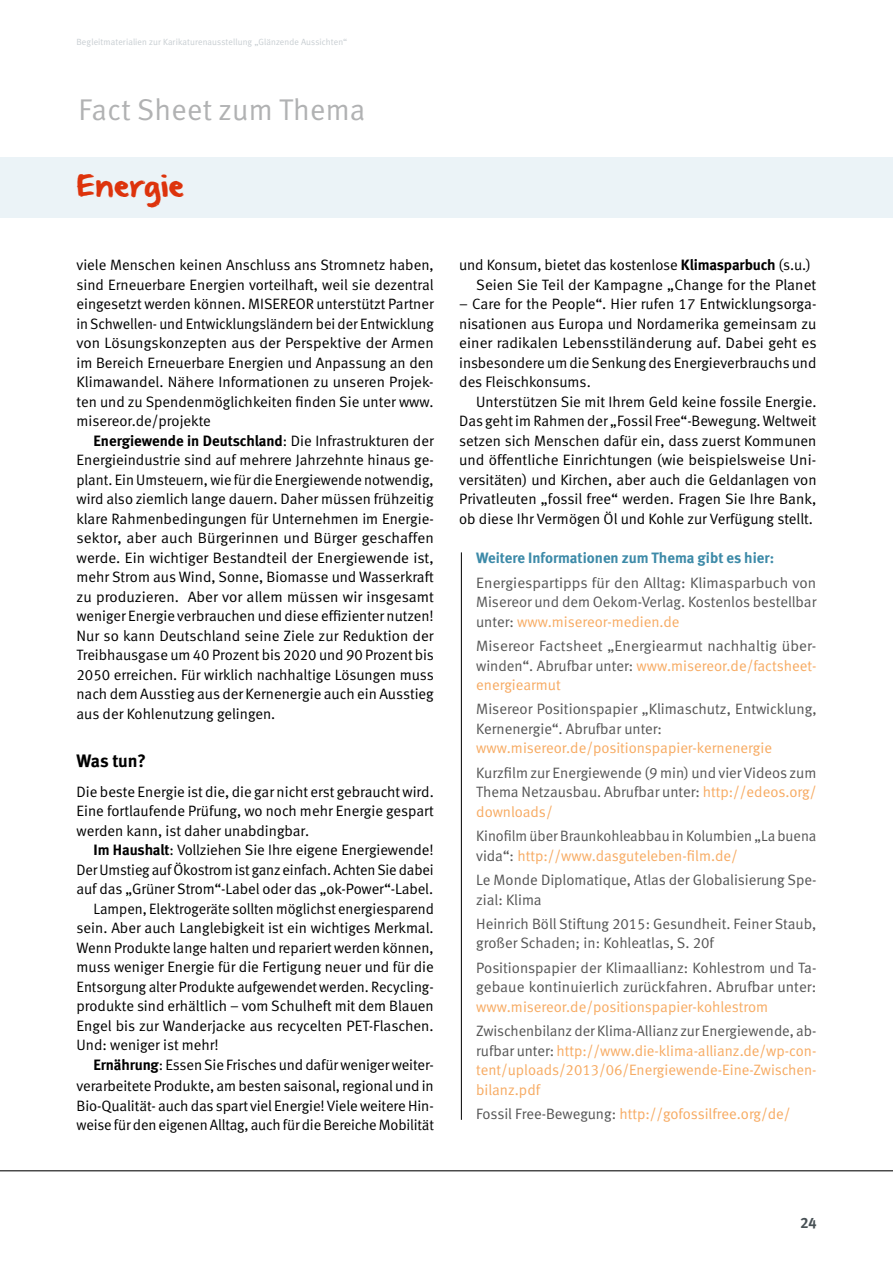
<style>
.page{position:relative;width:893px;height:1263px;background:#fff}
.page>*{position:absolute;margin:0;border:0;box-sizing:border-box;transform-origin:0 0}
.t1{font:30px "Meta Normal LF";letter-spacing:.01em;color:#b1b2b3}
.t2{font:24px "From Where You Are";letter-spacing:.02em;color:#dd330c}
.t3{font:18px "Meta Bold LF";letter-spacing:-.01em;color:#000}
.t4{font:15px/19.5px "Meta Normal LF";color:#000}
.t5{font:15px/19.5px "Meta Normal LF";color:#565656}
.t6{font:15px/19.5px "Meta Normal LF";color:#f7ab63;text-align:justify}
.t7{font:15px "Meta Bold LF";color:#000}
.t8{font:15px "Meta Bold LF";color:#3d8aa8}
.t9{font:15px "Meta Plus Bold Caps";color:#485155}
.t10{font:9px "Meta Plus Normal";letter-spacing:.01em;color:#c8ced2}
.s1{font-family:"Meta Normal LF"}
.s2{font-family:"Meta Bold LF"}
.s3{color:#f7ab63}
.s4{color:#565656}
</style>
<div class="page">
<div style="left:0;top:157px;width:893px;height:61px;background:#ebf3f7"></div>
<hr style="left:0;top:1170px;width:893px;height:1px;background:#000">
<hr style="left:461px;top:552px;width:1px;height:568px;background:#000">
<p class="t10" style="left:77px;top:37px;width:272px">Begleitmaterialien zur Karikaturenausstellung „Glänzende Aussichten“</p>
<h1 class="t1" style="left:79px;top:92px;width:288px">Fact Sheet zum Thema</h1>
<h2 class="t2" style="left:77px;top:175px;width:109px">Energie</h2>
<p class="t4" style="left:77px;top:255px;width:359px">viele Menschen keinen Anschluss ans Stromnetz haben, sind Erneuerbare Energien vorteilhaft, weil sie dezentral eingesetzt werden können. MISEREOR unterstützt Partner in Schwellen- und Entwicklungsländern bei der Entwicklung von Lösungskonzepten aus der Perspektive der Armen im Bereich Erneuerbare Energien und Anpassung an den Klimawandel. Nähere Informationen zu unseren Projek&shy;ten und zu Spendenmöglichkeiten finden Sie unter www. misereor.de/projekte</p>
<p class="t7" style="left:94px;top:431px;width:342px">Energiewende in Deutschland<span class="s1">: Die Infrastrukturen der</span></p>
<p class="t4" style="left:77px;top:450px;width:359px;text-align:justify">Energieindustrie sind auf mehrere Jahrzehnte hinaus ge&shy;plant. Ein Umsteuern, wie für die Energiewende notwendig, wird also ziemlich lange dauern. Daher müssen frühzeitig klare Rahmenbedingungen für Unternehmen im Energie&shy;sektor, aber auch Bürgerinnen und Bürger geschaffen werde. Ein wichtiger Bestandteil der Energiewende ist, mehr Strom aus Wind, Sonne, Biomasse und Wasserkraft zu produzieren. Aber vor allem müssen wir insgesamt weniger Energie verbrauchen und diese effizienter nutzen!<br>Nur so kann Deutschland seine Ziele zur Reduktion der Treibhausgase um 40 Prozent bis 2020 und 90 Prozent bis 2050 erreichen. Für wirklich nachhaltige Lösungen muss nach dem Ausstieg aus der Kernenergie auch ein Ausstieg aus der Kohlenutzung gelingen.</p>
<p class="t3" style="left:77px;top:750px;width:71px">Was tun?</p>
<p class="t4" style="left:77px;top:781px;width:359px">Die beste Energie ist die, die gar nicht erst gebraucht wird.<br>Eine fortlaufende Prüfung, wo noch mehr Energie gespart werden kann, ist daher unabdingbar.</p>
<p class="t4" style="left:94px;top:840px;width:342px"><span class="s2">Im Haushalt</span>: Vollziehen Sie Ihre eigene Energiewende!</p>
<p class="t4" style="left:77px;top:859px;width:359px">Der Umstieg auf Ökostrom ist ganz einfach. Achten Sie dabei</p>
<p class="t4" style="left:77px;top:879px;width:356px">auf das „Grüner Strom“-Label oder das „ok-Power“-Label.</p>
<p class="t4" style="left:94px;top:898px;width:342px">Lampen, Elektrogeräte sollten möglichst energiesparend</p>
<p class="t4" style="left:77px;top:918px;width:357px">sein. Aber auch Langlebigkeit ist ein wichtiges Merkmal.</p>
<p class="t4" style="left:77px;top:937px;width:359px">Wenn Produkte lange halten und repariert werden können,</p>
<p class="t4" style="left:77px;top:957px;width:359px">muss weniger Energie für die Fertigung neuer und für die</p>
<p class="t4" style="left:77px;top:976px;width:359px">Entsorgung alter Produkte aufgewendet werden. Recycling-</p>
<p class="t4" style="left:77px;top:996px;width:359px">produkte sind erhältlich – vom Schulheft mit dem Blauen</p>
<p class="t4" style="left:77px;top:1015px;width:357px">Engel bis zur Wanderjacke aus recycelten PET-Flaschen.</p>
<p class="t4" style="left:77px;top:1035px;width:144px">Und: weniger ist mehr!</p>
<p class="t4" style="left:94px;top:1055px;width:342px"><span class="s2">Ernährung</span>: Essen Sie Frisches und dafür weniger weiter-</p>
<p class="t4" style="left:77px;top:1075px;width:359px">verarbeitete Produkte, am besten saisonal, regional und in</p>
<p class="t4" style="left:77px;top:1096px;width:359px">Bio-Qualität- auch das spart viel Energie!Viele weitere Hin-</p>
<p class="t4" style="left:77px;top:1115px;width:359px">weise für den eigenen Alltag, auch für die Bereiche Mobilität</p>
<p class="t4" style="left:476px;top:255px;width:342px;text-indent:-17px">und Konsum, bietet das kostenlose <span class="s2">Klimasparbuch</span> (s.u.)<br>Seien Sie Teil der Kampagne „Change for the Planet</p>
<p class="t4" style="left:459px;top:294px;width:359px;text-align:justify">– Care for the People“. Hier rufen 17 Entwicklungsorga&shy;nisationen aus Europa und Nordamerika gemeinsam zu einer radikalen Lebensstiländerung auf. Dabei geht es insbesondere um die Senkung des Energieverbrauchs und des Fleischkonsums.</p>
<p class="t4" style="left:459px;top:391px;width:359px;text-indent:17px">Unterstützen Sie mit Ihrem Geld keine fossile Energie.<br>Das geht im Rahmen der „Fossil Free“-Bewegung. Weltweit setzen sich Menschen dafür ein, dass zuerst Kommunen und öffentliche Einrichtungen (wie beispielsweise Uni&shy;versitäten) und Kirchen, aber auch die Geldanlagen von Privatleuten „fossil free“ werden. Fragen Sie Ihre Bank, ob diese Ihr Vermögen Öl und Kohle zur Verfügung stellt.</p>
<p class="t8" style="left:476px;top:549px;width:299px">Weitere Informationen zum Thema gibt es hier:</p>
<p class="t5" style="left:476px;top:572px;width:342px;text-align:justify">Energiespartipps für den Alltag: Klimasparbuch von Misereor und dem Oekom-Verlag. Kostenlos bestellbar unter: <span class="s3">www.misereor-medien.de</span></p>
<p class="t5" style="left:476px;top:636px;width:342px;text-align:justify">Misereor Factsheet „Energiearmut nachhaltig über&shy;winden“. Abrufbar unter: <span class="s3">www.misereor.de/factsheet&shy;energiearmut</span></p>
<p class="t5" style="left:476px;top:699px;width:342px">Misereor Positionspapier „Klimaschutz, Entwicklung,<br>Kernenergie“. Abrufbar unter:</p>
<p class="t6" style="left:476px;top:738px;width:297px">www.misereor.de/positionspapier-kernenergie</p>
<p class="t5" style="left:476px;top:763px;width:342px;text-align:justify">Kurzfilm zur Energiewende (9 min) und vier Videos zum Thema Netzausbau. Abrufbar unter: <span class="s3">http://edeos.org/ downloads/</span></p>
<p class="t5" style="left:476px;top:826px;width:342px">Kinofilm über Braunkohleabbau in Kolumbien „La buena vida“: <span class="s3">http://www.dasguteleben-film.de/</span></p>
<p class="t5" style="left:476px;top:870px;width:342px">Le Monde Diplomatique, Atlas der Globalisierung Spe&shy;zial: Klima</p>
<p class="t5" style="left:476px;top:914px;width:342px">Heinrich Böll Stiftung 2015: Gesundheit. Feiner Staub, großer Schaden; in: Kohleatlas, S. 20f</p>
<p class="t5" style="left:476px;top:958px;width:342px">Positionspapier der Klimaallianz: Kohlestrom und Ta&shy;gebaue kontinuierlich zurückfahren. Abrufbar unter:</p>
<p class="t6" style="left:476px;top:997px;width:293px">www.misereor.de/positionspapier-kohlestrom</p>
<p class="t6" style="left:476px;top:1021px;width:342px"><span class="s4">Zwischenbilanz der Klima-Allianz zur Energiewende, ab&shy;rufbar unter:</span> http://www.die-klima-allianz.de/wp-con&shy;tent/uploads/2013/06/Energiewende-Eine-Zwischen&shy;bilanz.pdf</p>
<p class="t6" style="left:476px;top:1104px;width:316px"><span class="s4">Fossil Free-Bewegung:</span> http://gofossilfree.org/de/</p>
<p class="t9" style="left:800px;top:1214px;width:18px">24</p>
</div>
